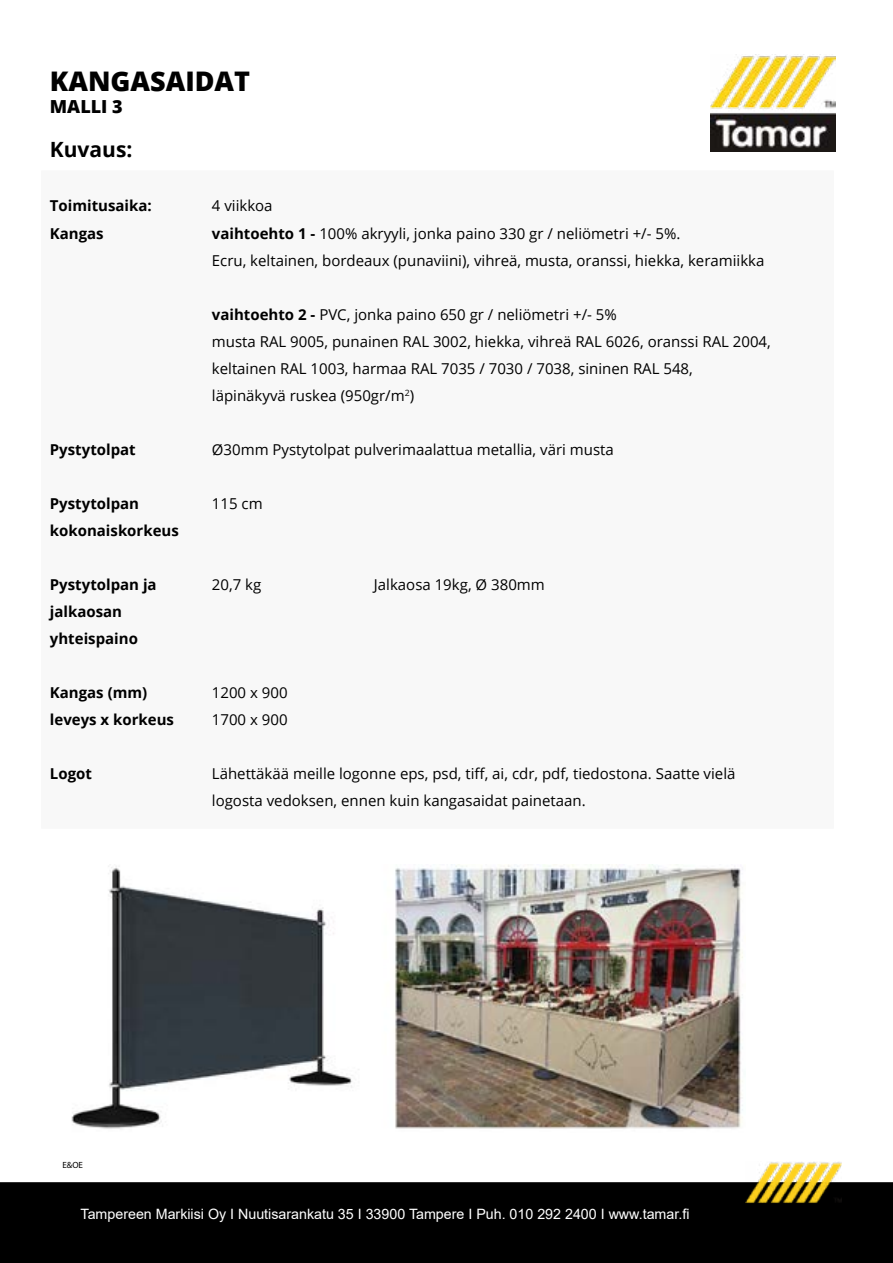
<style>
.page{position:relative;width:893px;height:1263px;background:#fff}
.page>*{position:absolute;margin:0;border:0;box-sizing:border-box;transform-origin:0 0}
.t1{font:800 27px "Open Sans";color:#000}
.t2{font:700 21px "Open Sans";color:#000}
.t3{font:800 18px "Open Sans";color:#000}
.t4{font:15px/27px "Open Sans";color:#000}
.t5{font:700 15px/27px "Open Sans";color:#000}
.t6{font:14.25px "Arial";color:#fff}
.t7{font:9px "Myriad Pro";color:#000}
.s1{font-weight:700}
</style>
<div class="page">
<div style="left:40px;top:170px;width:795px;height:659px;background:#f8f8f8"></div>
<div style="left:1px;top:1183px;width:891px;height:79px;background:#000"></div>
<div style="left:0;top:1182px;width:893px;height:81px;border:2px solid #000"></div>
<img style="left:746px;top:1162px;width:96px;height:41px">
<img style="left:710px;top:54px;width:126px;height:98px">
<img style="left:71px;top:864px;width:672px;height:265px">
<h1 class="t1" style="left:50px;top:61px;width:202px">KANGASAIDAT</h1>
<p class="t3" style="left:50px;top:93px;width:74px">MALLI 3</p>
<h2 class="t2" style="left:50px;top:134px;width:84px">Kuvaus:</h2>
<p class="t5" style="left:50px;top:191px;width:103px">Toimitusaika:</p>
<p class="t4" style="left:212px;top:191px;width:62px">4 viikkoa</p>
<p class="t5" style="left:50px;top:220px;width:55px">Kangas</p>
<p class="t4" style="left:212px;top:220px;width:554px"><span class="s1">vaihtoehto 1 -</span> 100% akryyli, jonka paino 330 gr / neliömetri +/- 5%.<br>Ecru, keltainen, bordeaux (punaviini), vihreä, musta, oranssi, hiekka, keramiikka</p>
<p class="t4" style="left:212px;top:301px;width:560px"><span class="s1">vaihtoehto 2 -</span> PVC, jonka paino 650 gr / neliömetri +/- 5%<br>musta RAL 9005, punainen RAL 3002, hiekka, vihreä RAL 6026, oranssi RAL 2004, keltainen RAL 1003, harmaa RAL 7035 / 7030 / 7038, sininen RAL 548,<br>läpinäkyvä ruskea (950gr/m<sup>2</sup>)</p>
<p class="t5" style="left:50px;top:436px;width:87px">Pystytolpat</p>
<p class="t4" style="left:212px;top:436px;width:403px">Ø30mm Pystytolpat pulverimaalattua metallia, väri musta</p>
<p class="t5" style="left:50px;top:490px;width:91px">Pystytolpan</p>
<p class="t4" style="left:212px;top:490px;width:52px">115 cm</p>
<p class="t5" style="left:50px;top:517px;width:130px">kokonaiskorkeus</p>
<p class="t5" style="left:50px;top:571px;width:108px">Pystytolpan ja</p>
<p class="t4" style="left:212px;top:571px;width:51px">20,7 kg</p>
<p class="t4" style="left:374px;top:571px;width:172px">Jalkaosa 19kg, Ø 380mm</p>
<p class="t5" style="left:50px;top:598px;width:90px">jalkaosan yhteispaino</p>
<p class="t5" style="left:50px;top:679px;width:99px">Kangas (mm)</p>
<p class="t4" style="left:212px;top:679px;width:77px">1200 x 900</p>
<p class="t5" style="left:50px;top:706px;width:126px">leveys x korkeus</p>
<p class="t4" style="left:212px;top:706px;width:77px">1700 x 900</p>
<p class="t5" style="left:50px;top:760px;width:44px">Logot</p>
<p class="t4" style="left:212px;top:760px;width:525px">Lähettäkää meille logonne eps, psd, tiff, ai, cdr, pdf, tiedostona. Saatte vielä logosta vedoksen, ennen kuin kangasaidat painetaan.</p>
<p class="t7" style="left:63px;top:1159px;width:22px">E&amp;OE</p>
<p class="t6" style="left:81px;top:1204px;width:610px">Tampereen Markiisi Oy I Nuutisarankatu 35 I 33900 Tampere I Puh. 010 292 2400 I www.tamar.fi</p>
</div>
